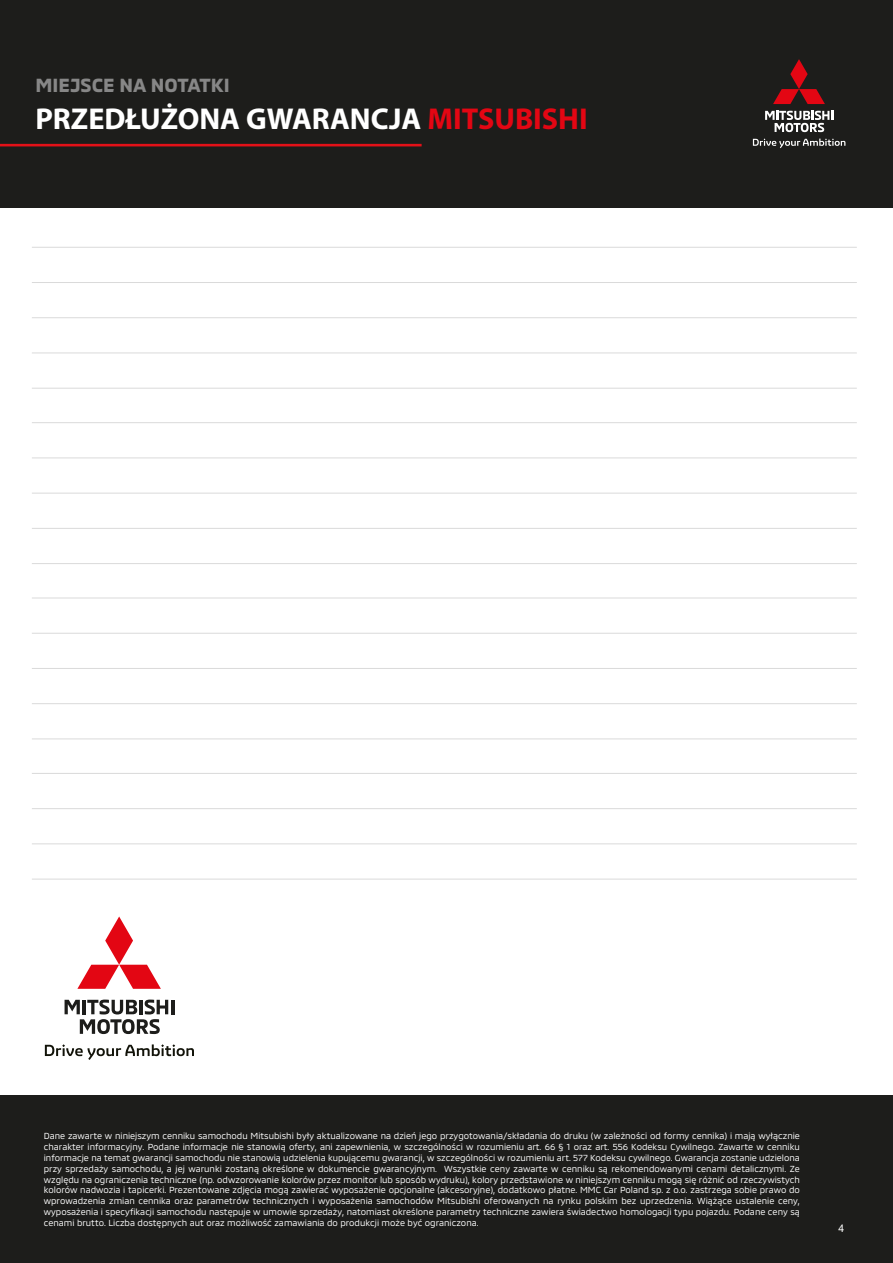
<style>
.page{position:relative;width:893px;height:1263px;background:#fff}
.page>*{position:absolute;margin:0;border:0;box-sizing:border-box;transform-origin:0 0}
.t1{font:700 30.3px "Myriad Pro";color:#fff}
.t2{font:700 19.5px "MMC";color:#878787}
.t3{font:10.5px "Arial";color:#fff}
.t4{font:9px/10.8px "MMC";color:#fff;text-align:justify}
.s1{color:#e30613}
</style>
<div class="page">
<hr style="left:171px;top:1000px;width:3px;height:14px;background:#1d1d1b">
<svg style="left:65px;top:999px;width:103px;height:35px"></svg>
<svg style="left:77px;top:916px;width:84px;height:73px"></svg>
<svg style="left:45px;top:1044px;width:149px;height:16px"></svg>
<div style="left:0;top:0;width:893px;height:207px;background:#1d1d1b"></div>
<div style="left:0;top:1095px;width:893px;height:168px;background:#1d1d1b"></div>
<svg style="left:765px;top:111px;width:68px;height:21px"></svg>
<svg style="left:773px;top:59px;width:52px;height:45px"></svg>
<svg style="left:753px;top:138px;width:92px;height:10px"></svg>
<hr style="left:32px;top:247px;width:825px;height:1px;background:#dadada">
<hr style="left:32px;top:282px;width:825px;height:1px;background:#dadada">
<hr style="left:32px;top:317px;width:825px;height:1px;background:#dadada">
<hr style="left:32px;top:353px;width:825px;height:1px;background:#dadada">
<hr style="left:32px;top:388px;width:825px;height:1px;background:#dadada">
<hr style="left:32px;top:422px;width:825px;height:1px;background:#dadada">
<hr style="left:32px;top:458px;width:825px;height:1px;background:#dadada">
<hr style="left:32px;top:493px;width:825px;height:1px;background:#dadada">
<hr style="left:32px;top:528px;width:825px;height:1px;background:#dadada">
<hr style="left:32px;top:563px;width:825px;height:1px;background:#dadada">
<hr style="left:32px;top:598px;width:825px;height:1px;background:#dadada">
<hr style="left:32px;top:633px;width:825px;height:1px;background:#dadada">
<hr style="left:32px;top:668px;width:825px;height:1px;background:#dadada">
<hr style="left:32px;top:703px;width:825px;height:1px;background:#dadada">
<hr style="left:32px;top:739px;width:825px;height:1px;background:#dadada">
<hr style="left:32px;top:773px;width:825px;height:1px;background:#dadada">
<hr style="left:32px;top:808px;width:825px;height:1px;background:#dadada">
<hr style="left:32px;top:844px;width:825px;height:1px;background:#dadada">
<hr style="left:32px;top:879px;width:825px;height:1px;background:#dadada">
<hr style="left:0;top:144px;width:422px;height:2px;background:#e31118">
<h2 class="t2" style="left:35px;top:70px;width:196px">MIEJSCE NA NOTATKI</h2>
<h1 class="t1" style="left:35px;top:99px;width:554px">PRZEDŁUŻONA GWARANCJA <span class="s1">MITSUBISHI</span></h1>
<p class="t4" style="left:44px;top:1130px;width:758px">Dane zawarte w niniejszym cenniku samochodu Mitsubishi były aktualizowane na dzień jego przygotowania/składania do druku (w zależności od formy cennika) i mają wyłącznie charakter informacyjny. Podane informacje nie stanowią oferty, ani zapewnienia, w szczególności w rozumieniu art. 66 § 1 oraz art. 556 Kodeksu Cywilnego. Zawarte w cenniku informacje na temat gwarancji samochodu nie stanowią udzielenia kupującemu gwarancji, w szczególności w rozumieniu art. 577 Kodeksu cywilnego. Gwarancja zostanie udzielona przy sprzedaży samochodu, a jej warunki zostaną określone w dokumencie gwarancyjnym. Wszystkie ceny zawarte w cenniku są rekomendowanymi cenami detalicznymi. Ze względu na ograniczenia techniczne (np. odwzorowanie kolorów przez monitor lub sposób wydruku), kolory przedstawione w niniejszym cenniku mogą się różnić od rzeczywistych kolorów nadwozia i tapicerki. Prezentowane zdjęcia mogą zawierać wyposażenie opcjonalne (akcesoryjne), dodatkowo płatne. MMC Car Poland sp. z o.o. zastrzega sobie prawo do wprowadzenia zmian cennika oraz parametrów technicznych i wyposażenia samochodów Mitsubishi oferowanych na rynku polskim bez uprzedzenia. Wiążące ustalenie ceny, wyposażenia i specyfikacji samochodu następuje w umowie sprzedaży, natomiast określone parametry techniczne zawiera świadectwo homologacji typu pojazdu. Podane ceny są cenami brutto. Liczba dostępnych aut oraz możliwość zamawiania do produkcji może być ograniczona.</p>
<p class="t3" style="left:838px;top:1220px;width:7px">4</p>
</div>
